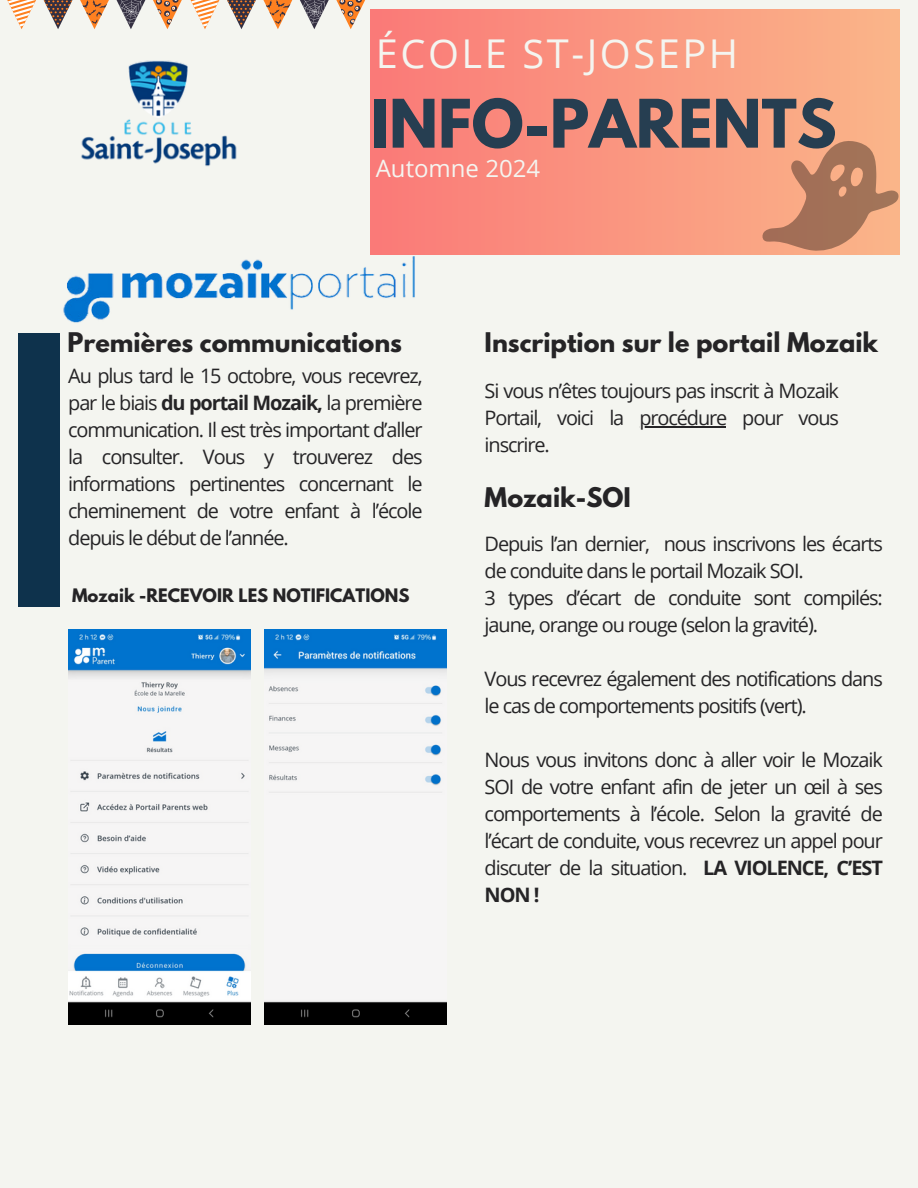
<style>
.page{position:relative;width:918px;height:1188px;background:#f4f5f0}
.page>*{position:absolute;margin:0;border:0;box-sizing:border-box;transform-origin:0 0}
.t1{font:700 59.25px "League Spartan";color:#263e51}
.t2{font:39.75px "Open Sans";letter-spacing:.065em;color:#f4f5f0}
.t3{font:700 24px "League Spartan";color:#252426}
.t4{font:24px "Open Sans";color:#f4f5f0}
.t5{font:19.95px/27px "Open Sans";letter-spacing:-.055em;color:#252426}
.t6{font:700 16.5px "League Spartan";color:#252426}
.s1{font-weight:700}
</style>
<div class="page">
<div style="left:371px;top:9px;width:529px;height:245px;background:linear-gradient(to right,#fa7978,#fab589)"></div>
<div style="left:18px;top:333px;width:42px;height:274px;background:#0e324c"></div>
<img style="left:81px;top:60px;width:156px;height:107px">
<svg style="left:762px;top:139px;width:137px;height:113px;background:#d19070"></svg>
<hr style="left:3px;top:0;width:366px;height:1px;background:#7c7c7c">
<svg style="left:43px;top:0;width:30px;height:29px"></svg>
<svg style="left:7px;top:0;width:29px;height:29px"></svg>
<svg style="left:80px;top:0;width:29px;height:29px"></svg>
<svg style="left:116px;top:0;width:30px;height:29px"></svg>
<svg style="left:153px;top:0;width:29px;height:29px"></svg>
<svg style="left:227px;top:0;width:29px;height:29px"></svg>
<svg style="left:190px;top:0;width:30px;height:29px"></svg>
<svg style="left:263px;top:0;width:30px;height:29px"></svg>
<svg style="left:300px;top:0;width:29px;height:29px"></svg>
<svg style="left:336px;top:0;width:29px;height:29px"></svg>
<img style="left:63px;top:249px;width:353px;height:74px">
<img style="left:68px;top:630px;width:182px;height:394px">
<img style="left:264px;top:630px;width:183px;height:394px">
<hr style="left:639px;top:426px;width:87px;height:1px;background:#252426">
<h4 class="t2" style="left:376px;top:25px;width:364px">ÉCOLE ST-JOSEPH</h4>
<p class="t1" style="left:371px;top:94px;width:467px">INFO-PARENTS</p>
<p class="t4" style="left:376px;top:151px;width:166px">Automne 2024</p>
<p class="t3" style="left:68px;top:330px;width:336px">Premières communications</p>
<h5 class="t3" style="left:485px;top:330px;width:395px">Inscription sur le portail Mozaik</h5>
<h5 class="t5" style="left:485px;top:377px;width:356px">Si vous n’êtes toujours pas inscrit à Mozaik<br>Portail, voici la</h5>
<p class="t5" style="left:68px;top:361px;width:356px;text-align:justify">Au plus tard le 15 octobre, vous recevrez, par le biais <span class="s1">du portail Mozaik,</span> la première communication. Il est très important d’aller la consulter. Vous y trouverez des informations pertinentes concernant le cheminement de votre enfant à l’école depuis le début de l’année.</p>
<p class="t5" style="left:639px;top:404px;width:201px">procédure pour vous</p>
<p class="t5" style="left:485px;top:431px;width:67px">inscrire.</p>
<h5 class="t3" style="left:485px;top:485px;width:148px">Mozaik-SOI</h5>
<h5 class="t5" style="left:485px;top:530px;width:400px">Depuis l’an dernier, nous inscrivons les écarts de conduite dans le portail Mozaik SOI.<br>3 types d’écart de conduite sont compilés: jaune, orange ou rouge (selon la gravité).</h5>
<h5 class="t5" style="left:485px;top:665px;width:400px">Vous recevrez également des notifications dans le cas de comportements positifs (vert).</h5>
<p class="t5" style="left:485px;top:746px;width:400px;text-align:justify">Nous vous invitons donc à aller voir le Mozaik SOI de votre enfant afin de jeter un œil à ses comportements à l’école. Selon la gravité de l’écart de conduite, vous recevrez un appel pour discuter de la situation. <span class="s1">LA VIOLENCE, C’EST NON !</span></p>
<p class="t6" style="left:72px;top:588px;width:339px">Mozaik -RECEVOIR LES NOTIFICATIONS</p>
</div>
